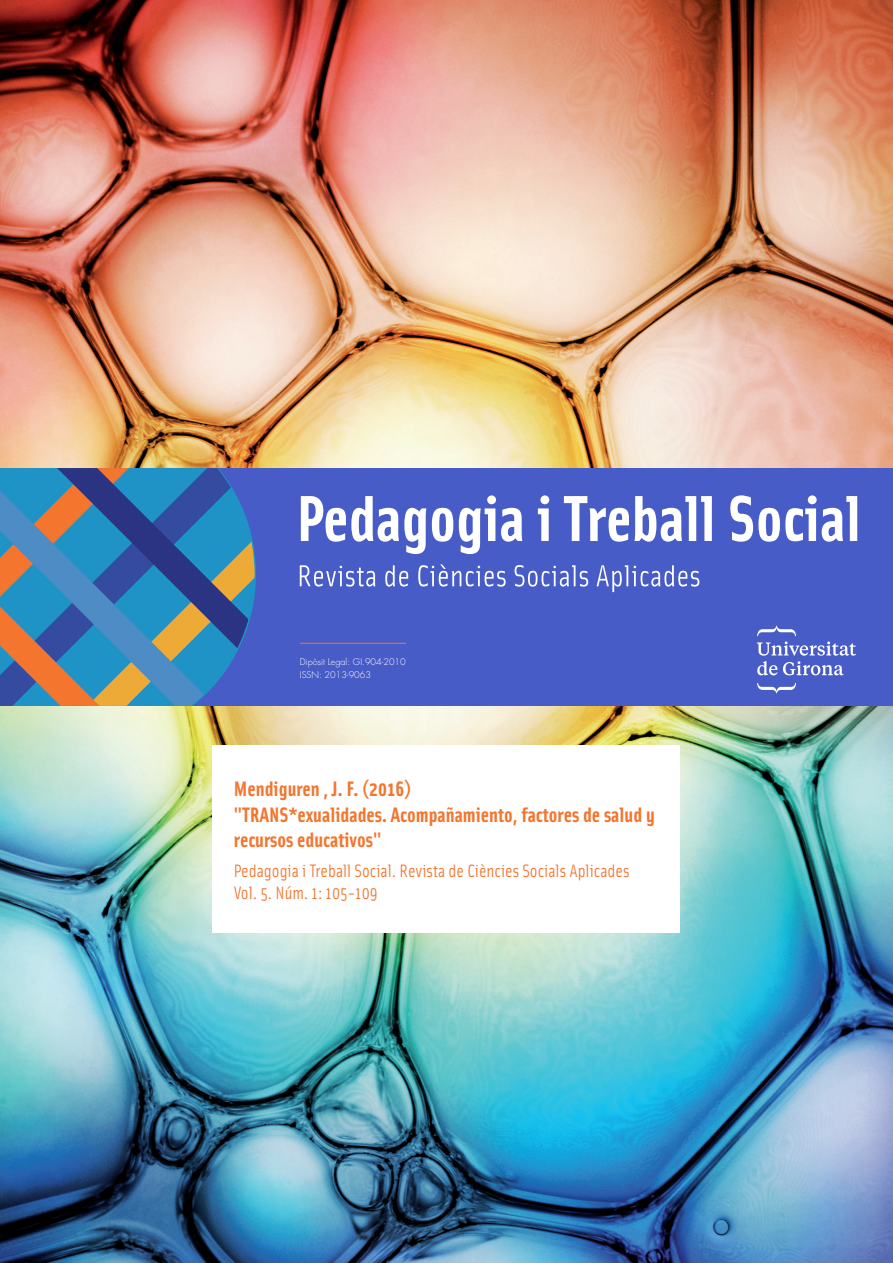
<style>
.page{position:relative;width:893px;height:1263px;background:#fff}
.page>*{position:absolute;margin:0;border:0;box-sizing:border-box;transform-origin:0 0}
.autors_i_titols_port{font:700 21px/25.2px "Solex";color:#f3752e}
.t1{font:18px "Solex";color:#f3752e}
.t2{font:300 9px/13.5px "Futura";color:#fff}
</style>
<div class="page">
<img style="left:0;top:0;width:893px;height:1263px">
<div style="left:0;top:468px;width:893px;height:238px;background:#485cc7"></div>
<svg style="left:0;top:468px;width:214px;height:238px;background:#75848c"></svg>
<svg style="left:11px;top:468px;width:244px;height:217px;background:#4879a3"></svg>
<svg style="left:301px;top:496px;width:125px;height:58px"></svg>
<svg style="left:432px;top:508px;width:21px;height:34px"></svg>
<svg style="left:459px;top:495px;width:63px;height:59px"></svg>
<svg style="left:538px;top:495px;width:11px;height:46px"></svg>
<svg style="left:564px;top:496px;width:148px;height:46px"></svg>
<svg style="left:730px;top:495px;width:127px;height:47px"></svg>
<svg style="left:300px;top:565px;width:75px;height:22px"></svg>
<svg style="left:385px;top:565px;width:23px;height:22px"></svg>
<svg style="left:418px;top:564px;width:88px;height:23px"></svg>
<svg style="left:515px;top:565px;width:73px;height:22px"></svg>
<svg style="left:597px;top:565px;width:102px;height:27px"></svg>
<hr style="left:300px;top:643px;width:106px;height:1px;background:#f3752e">
<svg style="left:757px;top:626px;width:99px;height:49px"></svg>
<svg style="left:757px;top:683px;width:39px;height:10px"></svg>
<div style="left:213px;top:745px;width:467px;height:187px;background:#fff"></div>
<p class="t2" style="left:300px;top:655px;width:108px">Dipòsit Legal: GI.904-2010<br>ISSN: 2013-9063</p>
<p class="autors_i_titols_port" style="left:234px;top:775px;width:179px">Mendiguren , J. F. (2016)</p>
<p class="autors_i_titols_port" style="left:234px;top:801px;width:422px">"TRANS*exualidades. Acompañamiento, factores de salud y recursos educativos"</p>
<p class="t1" style="left:234px;top:859px;width:397px">Pedagogia i Treball Social. Revista de Ciències Socials Aplicades</p>
<p class="t1" style="left:234px;top:881px;width:146px">Vol. 5. Núm. 1: 105-109</p>
</div>
